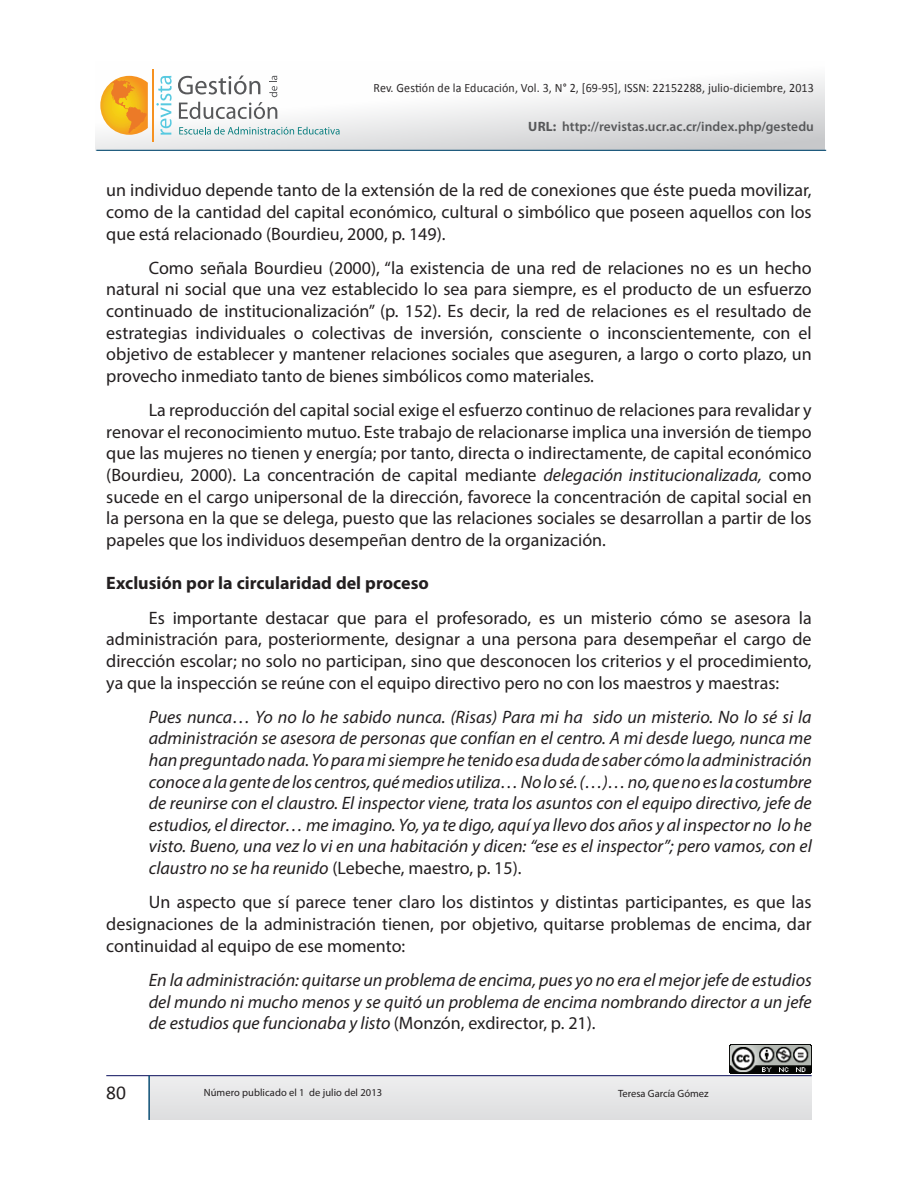
<style>
.page{position:relative;width:918px;height:1188px;background:#fff}
.page>*{position:absolute;margin:0;border:0;box-sizing:border-box;transform-origin:0 0}
.t1{font:19.5px "Calibri";color:#231f20}
.t2{font:18px/21.6px "Myriad Pro";color:#231f20;text-align:justify}
.t3{font:italic 18px/21.6px "Myriad Pro";color:#231f20;text-align:justify}
.t4{font:700 18px "Myriad Pro";color:#231f20}
.t5{font:600 13.5px "Myriad Pro";letter-spacing:.005em;color:#57585a}
.t6{font:12.75px "Calibri";letter-spacing:.01em;color:#2e2b2c;scale:.94 1}
.t7{font:10.5px "Myriad Pro";letter-spacing:.005em;color:#231f20}
.s1{font-weight:700}
.s2{font-style:italic}
.s3{font-style:normal}
</style>
<div class="page">
<div style="left:150px;top:1076px;width:662px;height:44px;background:#e5e6e7"></div>
<svg style="left:96px;top:69px;width:729px;height:81px"></svg>
<hr style="left:106px;top:1075px;width:706px;height:1px;background:#25296e">
<hr style="left:96px;top:150px;width:730px;height:1px;background:#0a4d74">
<svg style="left:100px;top:76px;width:48px;height:59px;background:#f3b243"></svg>
<svg style="left:156px;top:76px;width:16px;height:59px"></svg>
<svg style="left:178px;top:76px;width:99px;height:43px"></svg>
<svg style="left:179px;top:127px;width:161px;height:8px"></svg>
<hr style="left:152px;top:69px;width:1px;height:72px;background:#f69120">
<img style="left:730px;top:1045px;width:82px;height:29px">
<hr style="left:148px;top:1076px;width:2px;height:44px;background:#0a4d74">
<p class="t6" style="left:374px;top:80px;width:470px">Rev. Gestión de la Educación, Vol. 3, N° 2, [69-95], ISSN: 22152288, julio-diciembre, 2013</p>
<p class="t5" style="left:528px;top:118px;width:287px"><span class="s1">URL:</span> http://revistas.ucr.ac.cr/index.php/gestedu</p>
<p class="t2" style="left:106px;top:179px;width:707px">un individuo depende tanto de la extensión de la red de conexiones que éste pueda movilizar, como de la cantidad del capital económico, cultural o simbólico que poseen aquellos con los que está relacionado (Bourdieu, 2000, p. 149).</p>
<p class="t2" style="left:106px;top:257px;width:707px;text-indent:43px">Como señala Bourdieu (2000), “la existencia de una red de relaciones no es un hecho natural ni social que una vez establecido lo sea para siempre, es el producto de un esfuerzo continuado de institucionalización” (p. 152). Es decir, la red de relaciones es el resultado de estrategias individuales o colectivas de inversión, consciente o inconscientemente, con el objetivo de establecer y mantener relaciones sociales que aseguren, a largo o corto plazo, un provecho inmediato tanto de bienes simbólicos como materiales.</p>
<p class="t2" style="left:106px;top:399px;width:707px;text-indent:43px">La reproducción del capital social exige el esfuerzo continuo de relaciones para revalidar y renovar el reconocimiento mutuo. Este trabajo de relacionarse implica una inversión de tiempo que las mujeres no tienen y energía; por tanto, directa o indirectamente, de capital económico (Bourdieu, 2000). La concentración de capital mediante <span class="s2">delegación institucionalizada,</span> como sucede en el cargo unipersonal de la dirección, favorece la concentración de capital social en la persona en la que se delega, puesto que las relaciones sociales se desarrollan a partir de los papeles que los individuos desempeñan dentro de la organización.</p>
<p class="t4" style="left:106px;top:572px;width:324px">Exclusión por la circularidad del proceso</p>
<p class="t2" style="left:106px;top:607px;width:707px;text-indent:43px">Es importante destacar que para el profesorado, es un misterio cómo se asesora la administración para, posteriormente, designar a una persona para desempeñar el cargo de dirección escolar; no solo no participan, sino que desconocen los criterios y el procedimiento, ya que la inspección se reúne con el equipo directivo pero no con los maestros y maestras:</p>
<p class="t3" style="left:149px;top:706px;width:664px">Pues nunca… Yo no lo he sabido nunca. (Risas) Para mi ha sido un misterio. No lo sé si la administración se asesora de personas que confían en el centro. A mi desde luego, nunca me han preguntado nada. Yo para mi siempre he tenido esa duda de saber cómo la administración conoce a la gente de los centros, qué medios utiliza… No lo sé. (…)… no, que no es la costumbre de reunirse con el claustro. El inspector viene, trata los asuntos con el equipo directivo, jefe de estudios, el director… me imagino. Yo, ya te digo, aquí ya llevo dos años y al inspector no lo he visto. Bueno, una vez lo vi en una habitación y dicen: “ese es el inspector”; pero vamos, con el claustro no se ha reunido <span class="s3">(Lebeche, maestro, p. 15).</span></p>
<p class="t2" style="left:106px;top:891px;width:707px;text-indent:43px">Un aspecto que sí parece tener claro los distintos y distintas participantes, es que las designaciones de la administración tienen, por objetivo, quitarse problemas de encima, dar continuidad al equipo de ese momento:</p>
<p class="t3" style="left:149px;top:969px;width:664px">En la administración: quitarse un problema de encima, pues yo no era el mejor jefe de estudios del mundo ni mucho menos y se quitó un problema de encima nombrando director a un jefe de estudios que funcionaba y listo <span class="s3">(Monzón, exdirector, p. 21).</span></p>
<p class="t1" style="left:106px;top:1080px;width:21px">80</p>
<p class="t7" style="left:204px;top:1086px;width:180px">Número publicado el 1 de julio del 2013</p>
<p class="t7" style="left:618px;top:1087px;width:92px">Teresa García Gómez</p>
</div>
